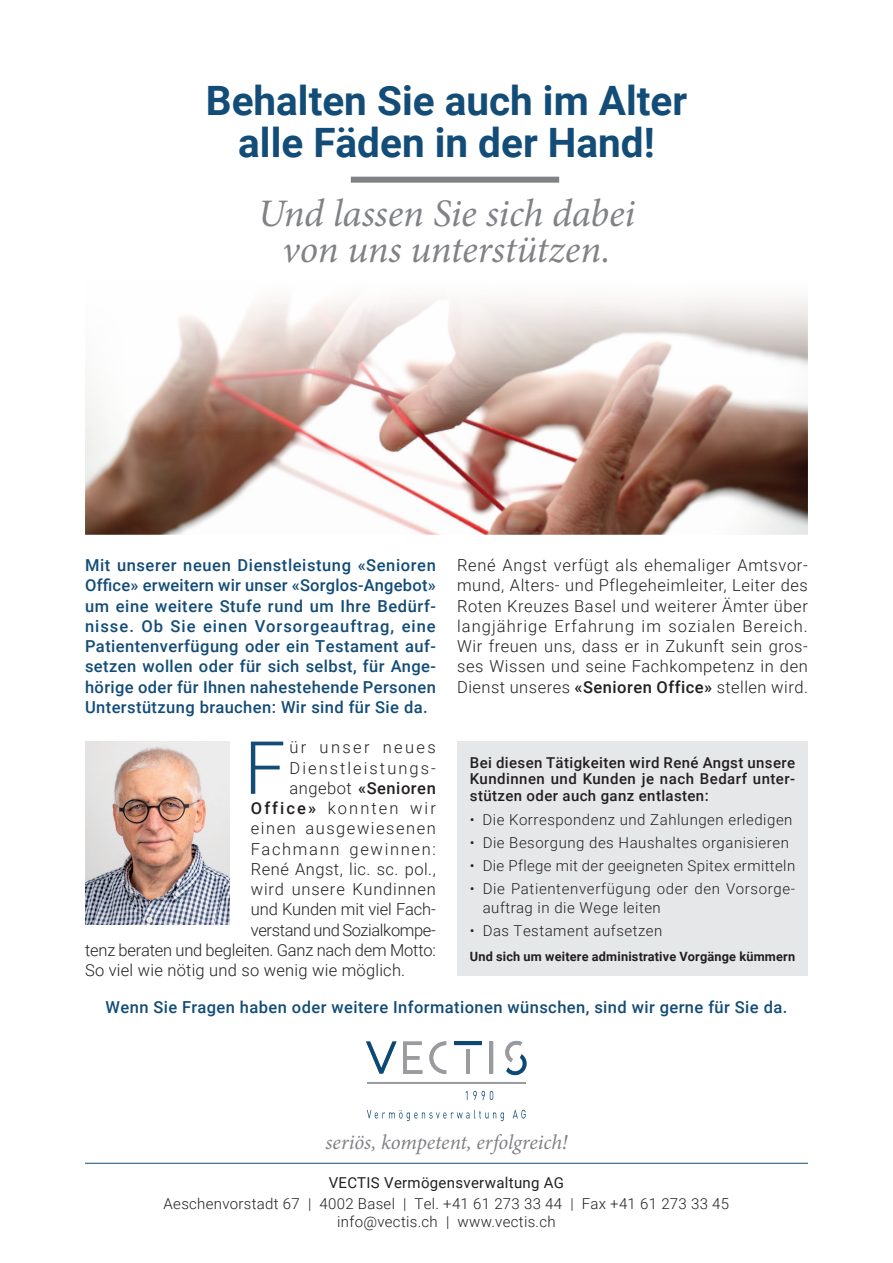
<style>
.page{position:relative;width:893px;height:1263px;background:#fff}
.page>*{position:absolute;margin:0;border:0;box-sizing:border-box;transform-origin:0 0}
.t1{font:300 73.5px "Roboto";color:#124c77}
.t2{font:700 40.5px/42px "Roboto";color:#124c77;text-align:center}
.t3{font:italic 39px/36px "Minion Pro";letter-spacing:-.005em;color:#808285;text-align:center}
.t4{font:italic 21px "Minion Pro";letter-spacing:-.005em;color:#808285}
.t5{font:500 16.5px/20.2px "Roboto";letter-spacing:.025em;color:#124c77;text-align:justify}
.t6{font:300 16.5px/20.2px "Roboto";letter-spacing:.03em;color:#231f20;text-align:justify}
.t7{font:300 16.5px "Roboto";letter-spacing:-.01em;color:#231f20}
.t8{font:300 16.5px "Roboto";letter-spacing:.125em;color:#231f20}
.t9{font:300 16.5px "Roboto";letter-spacing:-.02em;color:#231f20}
.t10{font:300 16.5px "Roboto";letter-spacing:-.005em;color:#231f20}
.t11{font:300 16.5px "Roboto";letter-spacing:.05em;color:#231f20}
.t12{font:300 16.5px "Roboto";letter-spacing:.09em;color:#231f20}
.t13{font:300 16.5px "Roboto";letter-spacing:.1em;color:#231f20}
.t14{font:500 16.5px "Roboto";letter-spacing:.03em;color:#231f20}
.t15{font:300 16.5px "Roboto";letter-spacing:.145em;color:#231f20}
.t16{font:300 15px/18px "Roboto";letter-spacing:.035em;color:#231f20;text-align:center}
.t17{font:500 15px/16.5px "Roboto";letter-spacing:.025em;color:#231f20;text-align:justify}
.t18{font:15px "Roboto";letter-spacing:.02em;color:#231f20}
.t19{font:700 12.75px "Roboto";letter-spacing:.015em;color:#231f20}
.s1{font-weight:300}
.s2{font-weight:500}
</style>
<div class="page">
<img style="left:85px;top:297px;width:723px;height:238px">
<div style="left:351px;top:177px;width:208px;height:6px;background:#808285"></div>
<img style="left:85px;top:741px;width:145px;height:183px">
<svg style="left:366px;top:1040px;width:161px;height:43px"></svg>
<hr style="left:454px;top:1041px;width:28px;height:4px;background:#0a4975">
<hr style="left:466px;top:1049px;width:4px;height:24px;background:#999b9e">
<svg style="left:473px;top:1091px;width:20px;height:9px"></svg>
<svg style="left:367px;top:1110px;width:137px;height:11px"></svg>
<svg style="left:513px;top:1110px;width:13px;height:8px"></svg>
<hr style="left:85px;top:1163px;width:723px;height:1px;background:#124c77">
<div style="left:457px;top:741px;width:351px;height:235px;background:#e6e7e9"></div>
<h2 class="t2" style="left:206px;top:78px;width:483px">Behalten Sie auch im Alter alle Fäden in der Hand!</h2>
<h3 class="t3" style="left:258px;top:196px;width:379px">Und lassen Sie sich dabei von uns unterstützen.</h3>
<p class="t5" style="left:85px;top:554px;width:352px">Mit unserer neuen Dienstleistung «Senioren Office» erweitern wir unser «Sorglos-Angebot» um eine weitere Stufe rund um Ihre Bedürf&shy;nisse. Ob Sie einen Vorsorgeauftrag, eine Patientenverfügung oder ein Testament auf&shy;setzen wollen oder für sich selbst, für Ange&shy;hörige oder für Ihnen nahestehende Personen Unterstützung brauchen: Wir sind für Sie da.</p>
<h1 class="t1" style="left:244px;top:716px;width:43px">F</h1>
<p class="t15" style="left:290px;top:736px;width:148px">ür unser neues</p>
<p class="t8" style="left:290px;top:756px;width:148px">Dienstleistungs-</p>
<p class="t14" style="left:290px;top:776px;width:148px"><span class="s1">angebot</span> «Senioren</p>
<p class="t8" style="left:251px;top:797px;width:186px"><span class="s2">Office»</span> konnten wir</p>
<p class="t12" style="left:251px;top:817px;width:186px">einen ausgewiesenen</p>
<p class="t13" style="left:251px;top:837px;width:186px">Fachmann gewinnen:</p>
<p class="t6" style="left:251px;top:858px;width:186px">René Angst, lic. sc. pol.,</p>
<p class="t11" style="left:251px;top:878px;width:186px">wird unsere Kundinnen</p>
<p class="t10" style="left:251px;top:898px;width:186px">und Kunden mit viel Fach-</p>
<p class="t9" style="left:251px;top:918px;width:186px">verstand und Sozialkompe-</p>
<p class="t7" style="left:85px;top:938px;width:352px">tenz beraten und begleiten. Ganz nach dem Motto:</p>
<p class="t6" style="left:85px;top:959px;width:322px">So viel wie nötig und so wenig wie möglich.</p>
<p class="t6" style="left:457px;top:554px;width:352px">René Angst verfügt als ehemaliger Amtsvor&shy;mund, Alters- und Pflegeheimleiter, Leiter des Roten Kreuzes Basel und weiterer Ämter über langjährige Erfahrung im sozialen Bereich.<br>Wir freuen uns, dass er in Zukunft sein gros&shy;ses Wissen und seine Fachkompetenz in den Dienst unseres <span class="s2">«Senioren Office»</span> stellen wird.</p>
<p class="t17" style="left:470px;top:753px;width:327px">Bei diesen Tätigkeiten wird René Angst unsere Kundinnen und Kunden je nach Bedarf unter&shy;stützen oder auch ganz entlasten:</p>
<p class="t16" style="left:470px;top:810px;width:324px">• Die Korrespondenz und Zahlungen erledigen</p>
<p class="t16" style="left:470px;top:833px;width:321px">• Die Besorgung des Haushaltes organisieren</p>
<p class="t16" style="left:470px;top:856px;width:327px">• Die Pflege mit der geeigneten Spitex ermitteln</p>
<p class="t16" style="left:483px;top:879px;width:314px;line-height:18.8px;text-align:left;text-indent:-13px">• Die Patientenverfügung oder den Vorsorge&shy;auftrag in die Wege leiten</p>
<p class="t16" style="left:470px;top:921px;width:194px">• Das Testament aufsetzen</p>
<p class="t19" style="left:470px;top:948px;width:327px">Und sich um weitere administrative Vorgänge kümmern</p>
<p class="t5" style="left:106px;top:996px;width:683px">Wenn Sie Fragen haben oder weitere Informationen wünschen, sind wir gerne für Sie da.</p>
<p class="t4" style="left:325px;top:1128px;width:243px">seriös, kompetent, erfolgreich!</p>
<p class="t18" style="left:329px;top:1172px;width:237px">VECTIS Vermögensverwaltung AG</p>
<p class="t16" style="left:164px;top:1194px;width:567px">Aeschenvorstadt 67 | 4002 Basel | Tel. +41 61 273 33 44 | Fax +41 61 273 33 45 info@vectis.ch | www.vectis.ch</p>
</div>
